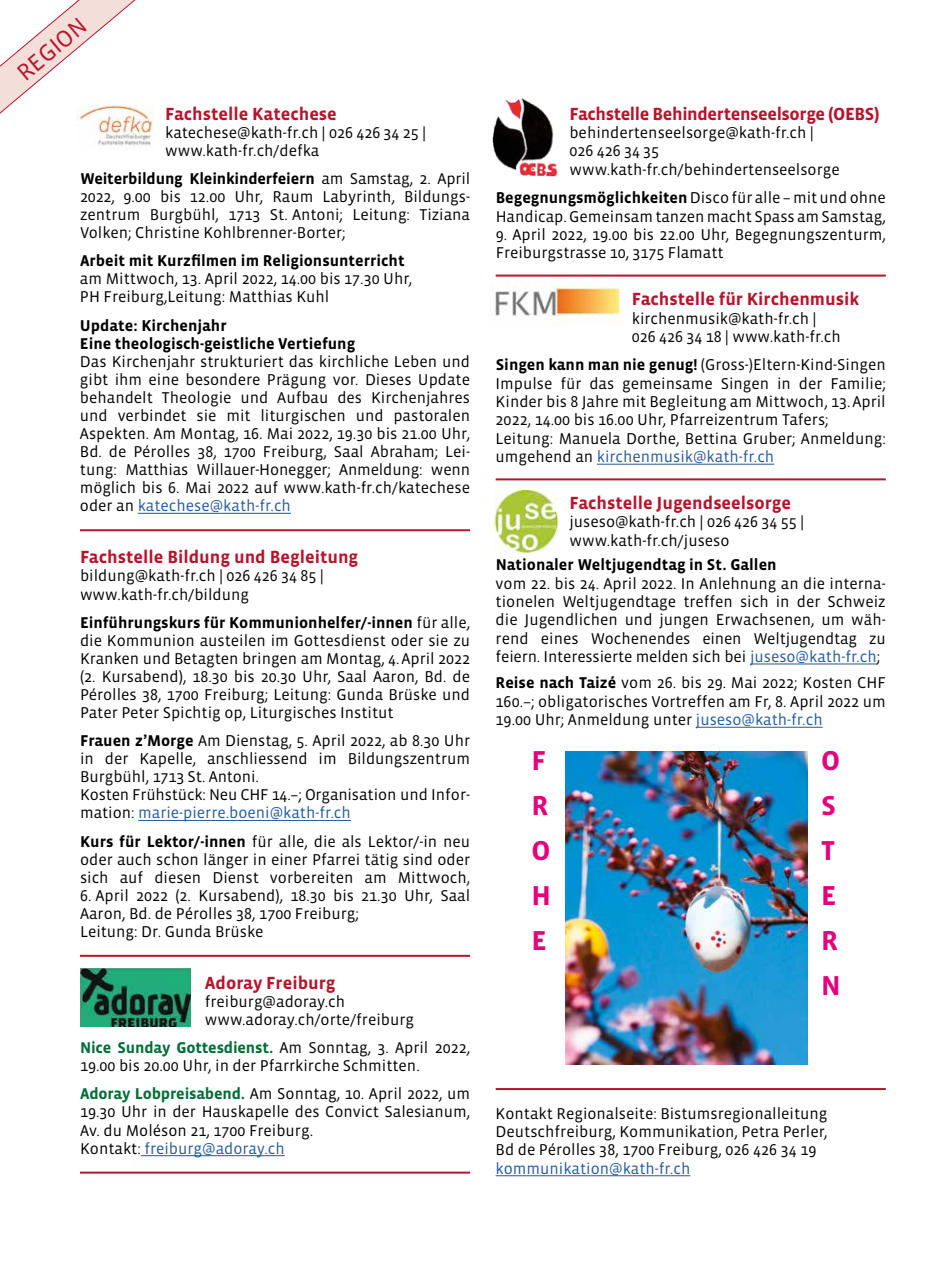
<style>
.page{position:relative;width:942px;height:1276px;background:#fff}
.page>*{position:absolute;margin:0;border:0;box-sizing:border-box;transform-origin:0 0}
.t1{font:700 28px/45px "Vista Sans";color:#e5007c}
.t2{font:24px "Vista Sans";color:#b7142c}
.t3{font:700 18px "Vista Sans";color:#b7142c}
.t4{font:700 18px "Vista Sans";letter-spacing:-.02em;color:#b7142c}
.t5{font:16px/18px "Vista Sans";color:#000}
.t6{font:700 16px/18px "Vista Sans";color:#000}
.t7{font:16px "Vista Sans";color:#22599b}
.s1{font-weight:700}
.s2{color:#22599b}
.s3{font-weight:700;color:#006d38}
</style>
<div class="page">
<hr style="left:138px;top:513px;width:153px;height:1px;background:#22599b">
<hr style="left:80px;top:529px;width:390px;height:2px;background:#b7142c">
<hr style="left:138px;top:820px;width:213px;height:1px;background:#22599b">
<hr style="left:80px;top:955px;width:390px;height:2px;background:#b7142c">
<hr style="left:141px;top:1155px;width:143px;height:1px;background:#22599b">
<hr style="left:80px;top:1171px;width:390px;height:2px;background:#b7142c">
<hr style="left:495px;top:275px;width:390px;height:2px;background:#b7142c">
<hr style="left:596px;top:464px;width:178px;height:1px;background:#22599b">
<hr style="left:495px;top:478px;width:390px;height:2px;background:#b7142c">
<hr style="left:749px;top:663px;width:127px;height:1px;background:#22599b">
<hr style="left:695px;top:727px;width:127px;height:1px;background:#22599b">
<hr style="left:495px;top:1088px;width:390px;height:2px;background:#b7142c">
<hr style="left:495px;top:1175px;width:195px;height:1px;background:#22599b">
<svg style="left:0;top:0;width:136px;height:114px"></svg>
<img style="left:76px;top:105px;width:77px;height:44px">
<img style="left:494px;top:491px;width:63px;height:61px">
<img style="left:492px;top:99px;width:66px;height:77px">
<img style="left:80px;top:969px;width:111px;height:57px">
<img style="left:495px;top:278px;width:127px;height:46px">
<img style="left:565px;top:751px;width:242px;height:313px">
<h2 class="t2" style="left:12px;top:66px;width:84px;rotate:-40deg">REGION</h2>
<p class="t3" style="left:165px;top:104px;width:173px">Fachstelle Katechese</p>
<p class="t5" style="left:165px;top:124px;width:263px">katechese@kath-fr.ch | 026 426 34 25 | www.kath-fr.ch/defka</p>
<p class="t5" style="left:80px;top:170px;width:391px;text-align:justify"><span class="s1">Weiterbildung Kleinkinderfeiern</span> am Samstag, 2. April 2022, 9.00 bis 12.00 Uhr, Raum Labyrinth, Bildungs&shy;zentrum Burgbühl, 1713 St. Antoni; Leitung: Tiziana Volken; Christine Kohlbrenner-Borter;</p>
<p class="t6" style="left:80px;top:252px;width:326px">Arbeit mit Kurzfilmen im Religionsunterricht</p>
<p class="t5" style="left:80px;top:270px;width:334px">am Mittwoch, 13. April 2022, 14.00 bis 17.30 Uhr,<br>PH Freiburg,Leitung: Matthias Kuhl</p>
<p class="t6" style="left:80px;top:316px;width:276px">Update: Kirchenjahr<br>Eine theologisch-geistliche Vertiefung</p>
<p class="t5" style="left:80px;top:353px;width:391px;text-align:justify">Das Kirchenjahr strukturiert das kirchliche Leben und gibt ihm eine besondere Prägung vor. Dieses Update behandelt Theologie und Aufbau des Kirchenjahres und verbindet sie mit liturgischen und pastoralen Aspekten. Am Montag, 16. Mai 2022, 19.30 bis 21.00 Uhr, Bd. de Pérolles 38, 1700 Freiburg, Saal Abraham; Lei&shy;tung: Matthias Willauer-Honegger; Anmeldung: wenn möglich bis 6. Mai 2022 auf www.kath-fr.ch/katechese oder an <span class="s2">katechese@kath-fr.ch</span></p>
<p class="t3" style="left:80px;top:548px;width:279px">Fachstelle Bildung und Begleitung</p>
<p class="t5" style="left:80px;top:567px;width:245px">bildung@kath-fr.ch | 026 426 34 85 | www.kath-fr.ch/bildung</p>
<p class="t5" style="left:80px;top:613px;width:391px;text-align:justify"><span class="s1">Einführungskurs für Kommunionhelfer/-innen</span> für alle, die Kommunion austeilen im Gottesdienst oder sie zu Kranken und Betagten bringen am Montag, 4.April 2022 (2. Kursabend), 18.30 bis 20.30 Uhr, Saal Aaron, Bd. de Pérolles 38, 1700 Freiburg; Leitung: Gunda Brüske und Pater Peter Spichtig op, Liturgisches Institut</p>
<p class="t5" style="left:80px;top:732px;width:391px"><span class="s1">Frauen z’Morge</span> Am Dienstag, 5. April 2022, ab 8.30 Uhr in der Kapelle, anschliessend im Bildungszentrum Burgbühl, 1713 St. Antoni.<br>Kosten Frühstück: Neu CHF 14.–; Organisation und Infor&shy;mation: <span class="s2">marie-pierre.boeni@kath-fr.ch</span></p>
<p class="t5" style="left:80px;top:832px;width:391px;text-align:justify"><span class="s1">Kurs für Lektor/-innen</span> für alle, die als Lektor/-in neu oder auch schon länger in einer Pfarrei tätig sind oder sich auf diesen Dienst vorbereiten am Mittwoch,</p>
<p class="t5" style="left:80px;top:886px;width:391px">6. April 2022 (2. Kursabend), 18.30 bis 21.30 Uhr, Saal<br>Aaron, Bd. de Pérolles 38, 1700 Freiburg;<br>Leitung: Dr. Gunda Brüske</p>
<p class="t3" style="left:205px;top:973px;width:132px">Adoray Freiburg</p>
<p class="t5" style="left:205px;top:993px;width:211px">freiburg@adoray.ch www.adoray.ch/orte/freiburg</p>
<p class="t5" style="left:80px;top:1039px;width:391px"><span class="s3">Nice Sunday Gottesdienst.</span> Am Sonntag, 3. April 2022,<br>19.00 bis 20.00 Uhr, in der Pfarrkirche Schmitten.</p>
<p class="t5" style="left:80px;top:1085px;width:391px"><span class="s3">Adoray Lobpreisabend.</span> Am Sonntag, 10. April 2022, um 19.30 Uhr in der Hauskapelle des Convict Salesianum, Av. du Moléson 21, 1700 Freiburg.<br>Kontakt: <span class="s2">freiburg@adoray.ch</span></p>
<p class="t4" style="left:569px;top:104px;width:312px">Fachstelle Behindertenseelsorge (OEBS)</p>
<p class="t5" style="left:569px;top:124px;width:272px">behindertenseelsorge@kath-fr.ch |<br>026 426 34 35 www.kath-fr.ch/behindertenseelsorge</p>
<p class="t5" style="left:495px;top:189px;width:391px"><span class="s1">Begegnungsmöglichkeiten</span>Disco für alle – mit und ohne<br>Handicap. Gemeinsam tanzen macht Spass am Samstag,</p>
<p class="t5" style="left:495px;top:226px;width:391px">9. April 2022, 19.00 bis 22.00 Uhr, Begegnungszenturm,<br>Freiburgstrasse 10, 3175 Flamatt</p>
<p class="t3" style="left:631px;top:290px;width:229px">Fachstelle für Kirchenmusik</p>
<p class="t5" style="left:631px;top:309px;width:210px">kirchenmusik@kath-fr.ch |<br>026 426 34 18 | www.kath-fr.ch</p>
<p class="t5" style="left:495px;top:356px;width:391px"><span class="s1">Singen kann man nie genug!</span> (Gross-)Eltern-Kind-Singen Impulse für das gemeinsame Singen in der Familie; Kinder bis 8 Jahre mit Begleitung am Mittwoch, 13.April 2022, 14.00 bis 16.00 Uhr, Pfarreizentrum Tafers; Leitung: Manuela Dorthe, Bettina Gruber; Anmeldung: umgehend an <span class="s2">kirchenmusik@kath-fr.ch</span></p>
<p class="t3" style="left:569px;top:494px;width:223px">Fachstelle Jugendseelsorge</p>
<p class="t5" style="left:569px;top:513px;width:236px">juseso@kath-fr.ch | 026 426 34 55 | www.kath-fr.ch/juseso</p>
<p class="t6" style="left:495px;top:556px;width:282px">Nationaler Weltjugendtag in St. Gallen</p>
<p class="t5" style="left:495px;top:574px;width:391px;text-align:justify">vom 22. bis 24. April 2022. In Anlehnung an die interna&shy;tionelen Weltjugendtage treffen sich in der Schweiz die Jugendlichen und jungen Erwachsenen, um wäh&shy;rend eines Wochenendes einen Weltjugendtag zu feiern. Interessierte melden sich bei <span class="s2">juseso@kath-fr.ch</span>;</p>
<p class="t5" style="left:495px;top:674px;width:391px;text-align:justify"><span class="s1">Reise nach Taizé</span> vom 26. bis 29. Mai 2022; Kosten CHF 160.–; obligatorisches Vortreffen am Fr, 8. April 2022 um 19.00 Uhr; Anmeldung unter <span class="s2">juseso@kath-fr.ch</span></p>
<h1 class="t1" style="left:531px;top:739px;width:21px">F<br>R<br>O<br>H<br>E</h1>
<h1 class="t1" style="left:820px;top:739px;width:21px">O<br>S<br>T<br>E<br>R<br>N</h1>
<p class="t5" style="left:495px;top:1104px;width:333px;text-align:justify">Kontakt Regionalseite: Bistumsregionalleitung Deutschfreiburg, Kommunikation, Petra Perler, Bd de Pérolles 38, 1700 Freiburg, 026 426 34 19</p>
<p class="t7" style="left:495px;top:1160px;width:196px">kommunikation@kath-fr.ch</p>
</div>
